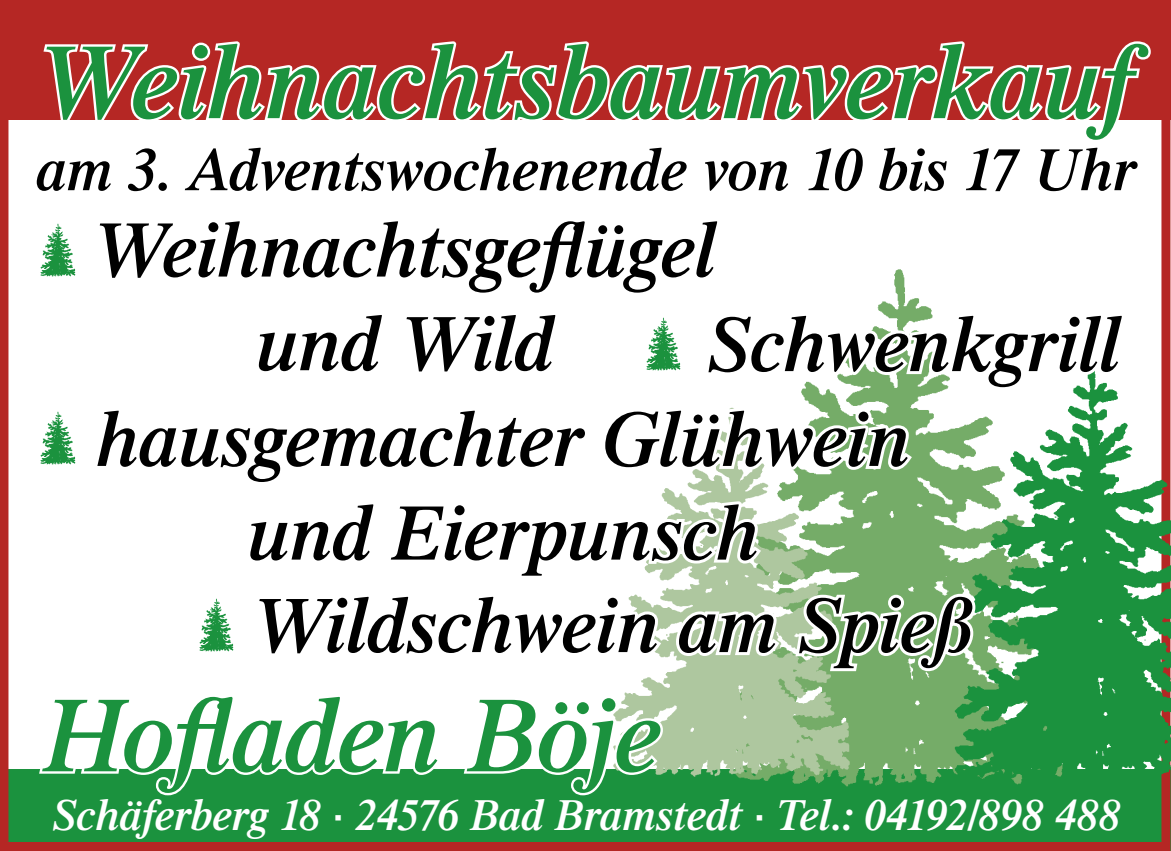
<style>
.page{position:relative;width:1171px;height:851px;background:#fff}
.page>*{position:absolute;margin:0;border:0;box-sizing:border-box;transform-origin:0 0}
.t1{font:italic 600 105px "Times LT Std";letter-spacing:-.005em;color:#1b923e}
.t2{font:italic 600 78px/93.6px "Times LT Std";letter-spacing:-.01em;color:#000;text-align:center}
.t3{font:italic 600 60px "Times LT Std";letter-spacing:-.01em;color:#000}
.t4{font:italic 600 43.8px "Times LT Std";letter-spacing:-.01em;color:#fff}
.s1{font-family:"DIN";font-weight:500;font-style:normal}
</style>
<div class="page">
<div style="left:1px;top:0;width:1170px;height:119px;background:#b52724"></div>
<div style="left:1px;top:769px;width:1170px;height:81px;background:#1b923e"></div>
<div style="left:0;top:0;width:1170px;height:850px;border:9px solid #b52724"></div>
<svg style="left:41px;top:41px;width:1112px;height:79px"></svg>
<img style="left:749px;top:269px;width:202px;height:518px">
<img style="left:625px;top:473px;width:229px;height:306px">
<img style="left:951px;top:355px;width:220px;height:430px">
<svg style="left:39px;top:769px;width:395px;height:27px"></svg>
<svg style="left:463px;top:693px;width:202px;height:103px"></svg>
<svg style="left:625px;top:590px;width:40px;height:69px"></svg>
<svg style="left:673px;top:608px;width:110px;height:51px"></svg>
<svg style="left:792px;top:589px;width:186px;height:85px"></svg>
<img style="left:199px;top:598px;width:35px;height:53px">
<img style="left:41px;top:223px;width:34px;height:53px">
<svg style="left:749px;top:309px;width:379px;height:84px"></svg>
<img style="left:646px;top:318px;width:35px;height:53px">
<svg style="left:692px;top:404px;width:224px;height:69px"></svg>
<svg style="left:625px;top:498px;width:140px;height:83px"></svg>
<img style="left:41px;top:411px;width:34px;height:54px">
<h1 class="t1" style="left:38px;top:22px;width:1098px">Weihnachtsbaumverkauf</h1>
<p class="t3" style="left:37px;top:135px;width:1100px">am 3. Adventswochenende von 10 bis 17 Uhr</p>
<p class="t2" style="left:93px;top:202px;width:624px">Weihnachtsgeflügel und Wild</p>
<p class="t2" style="left:707px;top:297px;width:415px">Schwenkgrill</p>
<p class="t2" style="left:96px;top:391px;width:816px">hausgemachter Glühwein</p>
<p class="t2" style="left:247px;top:485px;width:514px">und Eierpunsch</p>
<p class="t2" style="left:253px;top:577px;width:721px">Wildschwein am Spieß</p>
<h1 class="t1" style="left:43px;top:674px;width:620px">Hofladen Böje</h1>
<p class="t4" style="left:52px;top:789px;width:1070px">Schäferberg 18 <span class="s1">·</span> 24576 Bad Bramstedt <span class="s1">·</span> Tel.: 04192/898 488</p>
</div>
